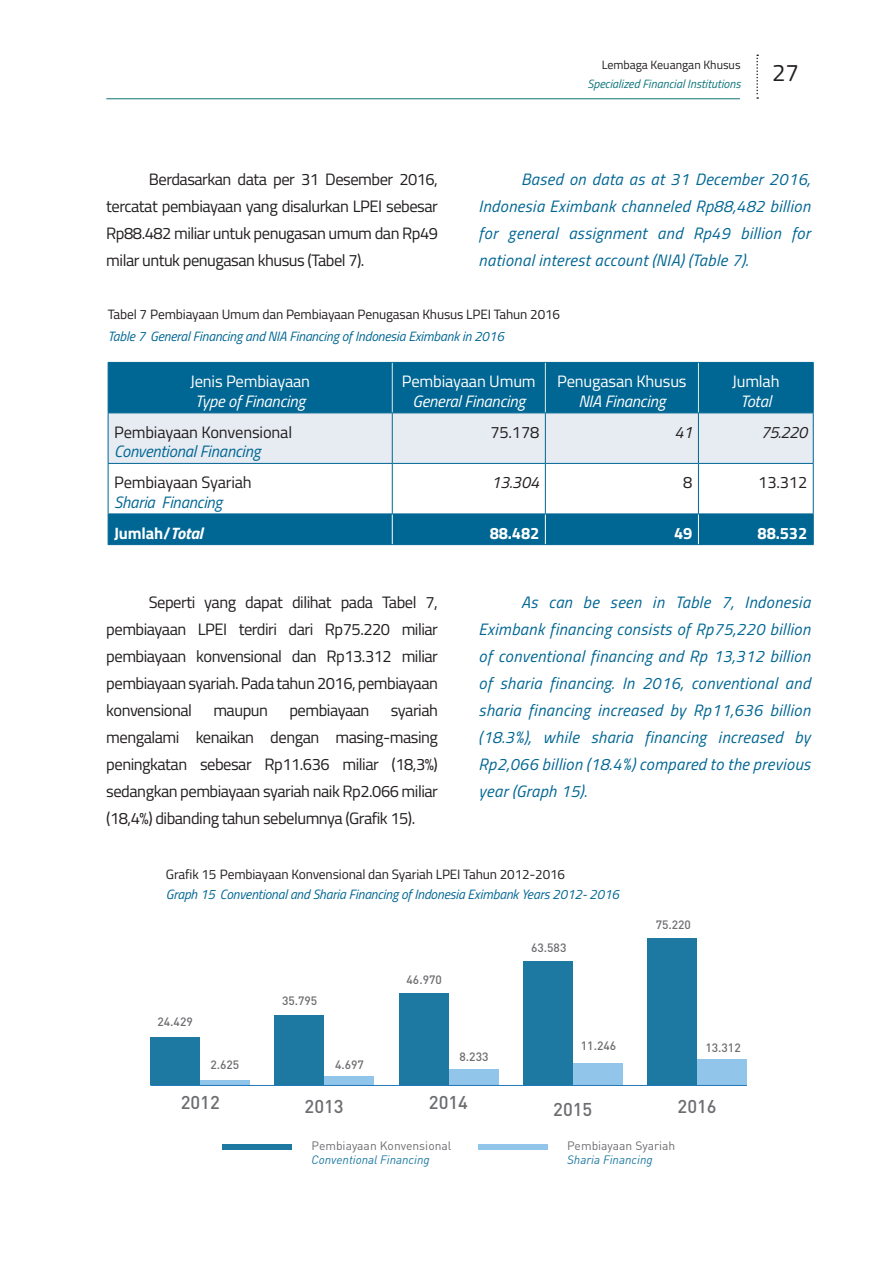
<style>
.page{position:relative;width:893px;height:1263px;background:#fff}
.page>*{position:absolute;margin:0;border:0;box-sizing:border-box;transform-origin:0 0}
.t1{font:24px "Titillium Web";color:#231f20}
.t2{font:500 18.3px "DINOT";color:#6c6d70}
.Isi_Indo{font:16.5px/27px "Titillium Web";letter-spacing:-.03em;color:#231f20;text-align:justify}
.Isi_Eng{font:italic 16.5px/27px "Titillium Web";letter-spacing:.02em;color:#006693;text-align:justify}
.Isi_Indo-2{font:16.5px "Titillium Web";letter-spacing:-.01em;color:#fff}
.Isi_Indo-3{font:italic 16.5px "Titillium Web";letter-spacing:-.01em;color:#fff}
.Isi_Indo-4{font:16.5px "Titillium Web";letter-spacing:-.01em;color:#231f20}
.Isi_Indo-5{font:italic 16.5px "Titillium Web";letter-spacing:-.01em;color:#006693}
.Isi_Indo-6{font:700 16.5px "Titillium Web";letter-spacing:-.01em;color:#fff}
.Isi_Indo-7{font:italic 16.5px "Titillium Web";letter-spacing:-.03em;color:#231f20}
.Isi_Indo-8{font:italic 13.5px "Titillium Web";letter-spacing:-.01em;color:#006693}
.Isi_Indo-9{font:13.5px "Titillium Web";letter-spacing:-.01em;color:#231f20}
.t3{font:12.15px/14.5px "DINOT";color:#6c6d70}
.t4{font:500 12px "DINOT";color:#6c6d70}
.t5{font:italic 12px "Titillium Web";color:#0e757a}
.t6{font:12px "Titillium Web";color:#231f20}
.s1{font-style:italic}
.s2{font-style:italic;color:#1d79a1}
</style>
<div class="page">
<svg style="left:756px;top:55px;width:2px;height:44px"></svg>
<hr style="left:106px;top:98px;width:634px;height:1px;background:#0e757a">
<svg style="left:109px;top:363px;width:704px;height:181px;fill:#006693"></svg>
<div style="left:109px;top:413px;width:704px;height:50px;background:#e7ecf3"></div>
<hr style="left:392px;top:514px;width:1px;height:30px;background:#fff">
<hr style="left:545px;top:514px;width:1px;height:30px;background:#fff">
<hr style="left:698px;top:514px;width:1px;height:30px;background:#fff">
<hr style="left:392px;top:363px;width:1px;height:49px;background:#ddeee1">
<hr style="left:545px;top:363px;width:1px;height:49px;background:#ddeee1">
<hr style="left:698px;top:363px;width:1px;height:49px;background:#ddeee1">
<hr style="left:108px;top:362px;width:284px;height:1px;background:#006693">
<hr style="left:108px;top:363px;width:1px;height:49px;background:#006693">
<hr style="left:392px;top:362px;width:153px;height:1px;background:#006693">
<hr style="left:545px;top:362px;width:153px;height:1px;background:#006693">
<hr style="left:698px;top:362px;width:116px;height:1px;background:#006693">
<hr style="left:813px;top:363px;width:1px;height:49px;background:#006693">
<hr style="left:108px;top:412px;width:284px;height:1px;background:#006693">
<hr style="left:392px;top:412px;width:153px;height:1px;background:#006693">
<hr style="left:545px;top:412px;width:153px;height:1px;background:#006693">
<hr style="left:698px;top:412px;width:116px;height:1px;background:#006693">
<hr style="left:108px;top:413px;width:1px;height:50px;background:#006693">
<hr style="left:392px;top:413px;width:1px;height:50px;background:#006693">
<hr style="left:545px;top:413px;width:1px;height:50px;background:#006693">
<hr style="left:698px;top:413px;width:1px;height:50px;background:#006693">
<hr style="left:813px;top:413px;width:1px;height:50px;background:#006693">
<hr style="left:108px;top:463px;width:284px;height:1px;background:#006693">
<hr style="left:108px;top:464px;width:1px;height:49px;background:#006693">
<hr style="left:392px;top:463px;width:153px;height:1px;background:#006693">
<hr style="left:392px;top:464px;width:1px;height:49px;background:#006693">
<hr style="left:545px;top:463px;width:153px;height:1px;background:#006693">
<hr style="left:545px;top:464px;width:1px;height:49px;background:#006693">
<hr style="left:698px;top:463px;width:116px;height:1px;background:#006693">
<hr style="left:698px;top:464px;width:1px;height:49px;background:#006693">
<hr style="left:813px;top:464px;width:1px;height:49px;background:#006693">
<hr style="left:108px;top:514px;width:1px;height:30px;background:#006693">
<hr style="left:813px;top:514px;width:1px;height:30px;background:#006693">
<hr style="left:108px;top:513px;width:284px;height:1px;background:#006693">
<hr style="left:392px;top:513px;width:153px;height:1px;background:#006693">
<hr style="left:545px;top:513px;width:153px;height:1px;background:#006693">
<hr style="left:698px;top:513px;width:116px;height:1px;background:#006693">
<hr style="left:108px;top:544px;width:284px;height:1px;background:#006693">
<hr style="left:392px;top:544px;width:153px;height:1px;background:#006693">
<hr style="left:545px;top:544px;width:153px;height:1px;background:#006693">
<hr style="left:698px;top:544px;width:116px;height:1px;background:#006693">
<div style="left:222px;top:1144px;width:70px;height:6px;background:#1d79a1"></div>
<div style="left:478px;top:1144px;width:69px;height:6px;background:#92c5ea"></div>
<div style="left:200px;top:1080px;width:50px;height:5px;background:#92c5ea"></div>
<div style="left:325px;top:1076px;width:49px;height:9px;background:#92c5ea"></div>
<div style="left:449px;top:1069px;width:49px;height:16px;background:#92c5ea"></div>
<div style="left:573px;top:1063px;width:50px;height:22px;background:#92c5ea"></div>
<div style="left:697px;top:1059px;width:50px;height:26px;background:#92c5ea"></div>
<div style="left:150px;top:1037px;width:50px;height:48px;background:#1d79a1"></div>
<div style="left:275px;top:1015px;width:49px;height:70px;background:#1d79a1"></div>
<div style="left:399px;top:993px;width:49px;height:92px;background:#1d79a1"></div>
<div style="left:523px;top:961px;width:50px;height:124px;background:#1d79a1"></div>
<div style="left:648px;top:938px;width:49px;height:147px;background:#1d79a1"></div>
<hr style="left:150px;top:1085px;width:597px;height:1px;background:#2179ba">
<p class="Isi_Indo" style="left:106px;top:165px;width:333px;text-indent:43px">Berdasarkan data per 31 Desember 2016, tercatat pembiayaan yang disalurkan LPEI sebesar Rp88.482 miliar untuk penugasan umum dan Rp49 milar untuk penugasan khusus (Tabel 7).</p>
<p class="t6" style="left:602px;top:56px;width:140px">Lembaga Keuangan Khusus</p>
<p class="t5" style="left:587px;top:75px;width:155px">Specialized Financial Institutions</p>
<h1 class="t1" style="left:772px;top:55px;width:28px">27</h1>
<p class="Isi_Eng" style="left:479px;top:165px;width:333px;text-indent:43px">Based on data as at 31 December 2016, Indonesia Eximbank channeled Rp88,482 billion for general assignment and Rp49 billion for national interest account (NIA) (Table 7).</p>
<p class="Isi_Indo-9" style="left:108px;top:304px;width:454px">Tabel 7 Pembiayaan Umum dan Pembiayaan Penugasan Khusus LPEI Tahun 2016</p>
<p class="Isi_Indo-8" style="left:108px;top:326px;width:398px">Table 7 General Financing and NIA Financing of Indonesia Eximbank in 2016</p>
<p class="Isi_Indo-2" style="left:190px;top:369px;width:121px">Jenis Pembiayaan</p>
<p class="Isi_Indo-3" style="left:195px;top:389px;width:111px">Type of Financing</p>
<p class="Isi_Indo-2" style="left:402px;top:369px;width:135px">Pembiayaan Umum</p>
<p class="Isi_Indo-3" style="left:412px;top:389px;width:114px">General Financing</p>
<p class="Isi_Indo-2" style="left:557px;top:369px;width:131px">Penugasan Khusus</p>
<p class="Isi_Indo-3" style="left:578px;top:389px;width:89px">NIA Financing</p>
<p class="Isi_Indo-2" style="left:732px;top:369px;width:49px">Jumlah</p>
<p class="Isi_Indo-3" style="left:740px;top:389px;width:32px">Total</p>
<p class="Isi_Indo-4" style="left:114px;top:420px;width:180px">Pembiayaan Konvensional</p>
<p class="Isi_Indo-5" style="left:114px;top:439px;width:148px">Conventional Financing</p>
<p class="Isi_Indo-4" style="left:114px;top:470px;width:139px">Pembiayaan Syariah</p>
<p class="Isi_Indo-5" style="left:114px;top:490px;width:110px">Sharia Financing</p>
<p class="Isi_Indo" style="left:490px;top:417px;width:50px">75.178</p>
<p class="Isi_Indo-7" style="left:674px;top:420px;width:19px">41</p>
<p class="Isi_Indo-7" style="left:761px;top:420px;width:48px">75.220</p>
<p class="Isi_Indo-7" style="left:491px;top:470px;width:50px">13.304</p>
<p class="Isi_Indo" style="left:683px;top:468px;width:11px">8</p>
<p class="Isi_Indo" style="left:758px;top:468px;width:50px">13.312</p>
<p class="Isi_Indo-6" style="left:114px;top:520px;width:90px">Jumlah/<span class="s1">Total</span></p>
<p class="Isi_Indo-6" style="left:490px;top:520px;width:51px">88.482</p>
<p class="Isi_Indo-6" style="left:674px;top:520px;width:20px">49</p>
<p class="Isi_Indo-6" style="left:758px;top:520px;width:51px">88.532</p>
<p class="Isi_Indo" style="left:106px;top:588px;width:333px;text-indent:43px">Seperti yang dapat dilihat pada Tabel 7, pembiayaan LPEI terdiri dari Rp75.220 miliar pembiayaan konvensional dan Rp13.312 miliar pembiayaan syariah. Pada tahun 2016, pembiayaan konvensional</p>
<p class="Isi_Indo" style="left:106px;top:696px;width:333px;text-indent:285px">syariah mengalami kenaikan dengan masing-masing peningkatan sebesar Rp11.636 miliar (18,3%) sedangkan pembiayaan syariah naik Rp2.066 miliar (18,4%) dibanding tahun sebelumnya (Grafik 15).</p>
<p class="Isi_Indo" style="left:213px;top:696px;width:56px">maupun</p>
<p class="Isi_Indo" style="left:289px;top:696px;width:82px">pembiayaan</p>
<p class="Isi_Eng" style="left:479px;top:588px;width:333px;text-indent:43px">As can be seen in Table 7, Indonesia Eximbank financing consists of Rp75,220 billion of conventional financing and Rp 13,312 billion of sharia financing. In 2016, conventional and sharia financing increased by Rp11,636 billion (18.3%), while sharia financing increased by Rp2,066 billion (18.4%) compared to the previous year (Graph 15).</p>
<p class="Isi_Indo-9" style="left:166px;top:865px;width:401px">Grafik 15 Pembiayaan Konvensional dan Syariah LPEI Tahun 2012-2016</p>
<p class="Isi_Indo-8" style="left:166px;top:884px;width:455px">Graph 15 Conventional and Sharia Financing of Indonesia Eximbank Years 2012- 2016</p>
<p class="t4" style="left:157px;top:1014px;width:37px">24.429</p>
<p class="t4" style="left:210px;top:1057px;width:30px">2.625</p>
<p class="t4" style="left:282px;top:992px;width:37px">35.795</p>
<p class="t4" style="left:335px;top:1057px;width:30px">4.697</p>
<p class="t4" style="left:407px;top:971px;width:37px">46.970</p>
<p class="t4" style="left:460px;top:1048px;width:30px">8.233</p>
<p class="t4" style="left:531px;top:939px;width:37px">63.583</p>
<p class="t4" style="left:581px;top:1038px;width:37px">11.246</p>
<p class="t4" style="left:656px;top:917px;width:37px">75.220</p>
<p class="t4" style="left:705px;top:1040px;width:37px">13.312</p>
<p class="t2" style="left:181px;top:1090px;width:41px">2012</p>
<p class="t2" style="left:305px;top:1094px;width:41px">2013</p>
<p class="t2" style="left:429px;top:1090px;width:41px">2014</p>
<p class="t2" style="left:553px;top:1096px;width:41px">2015</p>
<p class="t2" style="left:678px;top:1094px;width:41px">2016</p>
<p class="t3" style="left:312px;top:1137px;width:141px">Pembiayaan Konvensional<br><span class="s2">Conventional Financing</span></p>
<p class="t3" style="left:567px;top:1137px;width:110px">Pembiayaan Syariah<br><span class="s2">Sharia Financing</span></p>
</div>
